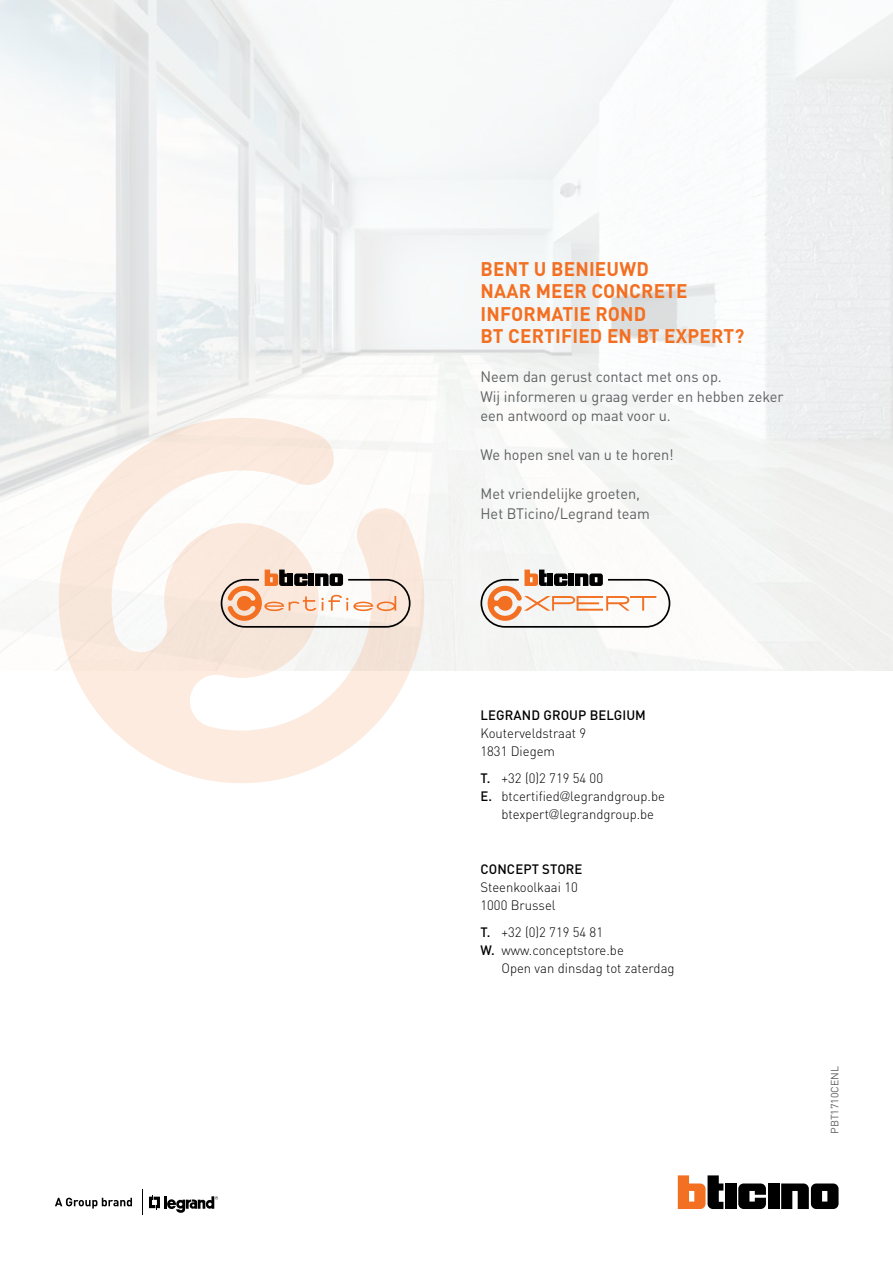
<style>
.page{position:relative;width:893px;height:1263px;background:#fff}
.page>*{position:absolute;margin:0;border:0;box-sizing:border-box;transform-origin:0 0}
.t1{font:700 19.5px/22.5px "DIN Pro";letter-spacing:.01em;color:#f36f21}
.t2{font:15px/19.5px "DIN Pro";color:#5f6062}
.t3{font:300 13.5px/18px "DIN Pro";color:#000}
.t4{font:500 13.5px "DIN Pro";letter-spacing:.01em;color:#000}
.t5{font:10.5px "DIN Pro";color:#5f6062}
.s1{font-weight:500}
.s2{font-family:"Helvetica Neue LT Std";font-weight:100}
</style>
<div class="page">
<svg style="left:59px;top:418px;width:365px;height:365px;fill:#fcebe0"></svg>
<svg style="left:738px;top:1183px;width:28px;height:26px"></svg>
<div style="left:768px;top:1183px;width:11px;height:26px;background:#000"></div>
<div style="left:725px;top:1183px;width:11px;height:26px;background:#000"></div>
<svg style="left:781px;top:1183px;width:57px;height:26px"></svg>
<svg style="left:678px;top:1175px;width:45px;height:34px"></svg>
<svg style="left:142px;top:1190px;width:1px;height:25px"></svg>
<svg style="left:55px;top:1198px;width:77px;height:10px"></svg>
<svg style="left:149px;top:1196px;width:69px;height:17px"></svg>
<svg style="left:480px;top:569px;width:190px;height:59px"></svg>
<svg style="left:221px;top:569px;width:190px;height:59px"></svg>
<h1 class="t1" style="left:481px;top:255px;width:265px">BENT U BENIEUWD<br>NAAR MEER CONCRETE<br>INFORMATIE ROND<br>BT CERTIFIED EN BT EXPERT?</h1>
<p class="t2" style="left:480px;top:366px;width:305px">Neem dan gerust contact met ons op.<br>Wij informeren u graag verder en hebben zeker een antwoord op maat voor u.</p>
<p class="t2" style="left:480px;top:444px;width:195px">We hopen snel van u te horen!</p>
<p class="t2" style="left:480px;top:483px;width:171px">Met vriendelijke groeten,<br>Het BTicino/Legrand team</p>
<p class="t4" style="left:481px;top:705px;width:167px">LEGRAND GROUP BELGIUM</p>
<p class="t3" style="left:480px;top:723px;width:107px">Kouterveldstraat 9<br>1831 Diegem</p>
<p class="t3" style="left:480px;top:768px;width:124px"><span class="s1">T.</span> +32 (0)2 719 54 00</p>
<p class="t3" style="left:480px;top:786px;width:186px"><span class="s1">E.</span> btcertified<span class="s2">@</span>legrandgroup.be</p>
<p class="t3" style="left:501px;top:804px;width:154px">btexpert<span class="s2">@</span>legrandgroup.be</p>
<p class="t4" style="left:481px;top:859px;width:103px">CONCEPT STORE</p>
<p class="t3" style="left:480px;top:877px;width:99px">Steenkoolkaai 10<br>1000 Brussel</p>
<p class="t3" style="left:480px;top:922px;width:124px"><span class="s1">T.</span> +32 (0)2 719 54 81</p>
<p class="t3" style="left:480px;top:940px;width:145px"><span class="s1">W.</span> www.conceptstore.be</p>
<p class="t3" style="left:501px;top:958px;width:175px">Open van dinsdag tot zaterdag</p>
<p class="t5" style="left:827px;top:1134px;width:69px;rotate:-90deg">PBT1710CENL</p>
</div>
